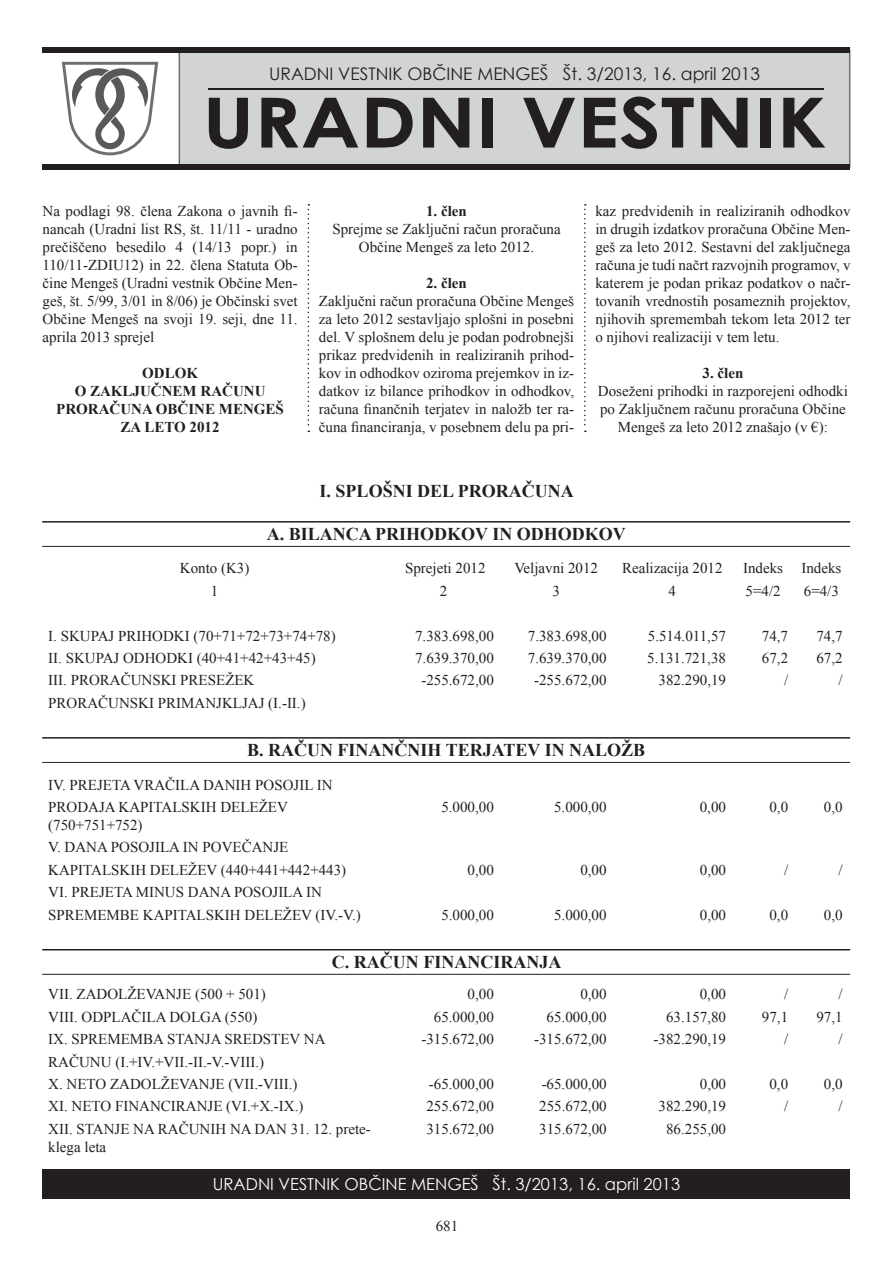
<style>
.page{position:relative;width:893px;height:1263px;background:#fff}
.page>*{position:absolute;margin:0;border:0;box-sizing:border-box;transform-origin:0 0}
.t1{font:700 69.3px "Century Gothic";color:#231f20;scale:1.16 1}
.t2{font:700 18px "Times New Roman";color:#231f20}
.t3{font:17.4px "Century Gothic";color:#231f20}
.t4{font:16.5px "Century Gothic";color:#fff}
.t5{font:15px/18px "Times New Roman";color:#231f20}
.t6{font:700 15px/18px "Times New Roman";color:#231f20;text-align:center}
</style>
<div class="page">
<hr style="left:42px;top:521px;width:808px;height:2px;background:#231f20">
<hr style="left:42px;top:546px;width:808px;height:1px;background:#231f20">
<hr style="left:42px;top:737px;width:808px;height:2px;background:#231f20">
<hr style="left:42px;top:762px;width:808px;height:1px;background:#231f20">
<hr style="left:42px;top:949px;width:808px;height:1px;background:#231f20">
<hr style="left:42px;top:974px;width:808px;height:1px;background:#231f20">
<svg style="left:308px;top:204px;width:1px;height:228px"></svg>
<svg style="left:584px;top:204px;width:2px;height:228px"></svg>
<div style="left:179px;top:50px;width:671px;height:117px;background:#d1d3d4"></div>
<hr style="left:208px;top:89px;width:615px;height:1px;background:#231f20">
<div style="left:43px;top:47px;width:807px;height:5px;background:#231f20"></div>
<div style="left:43px;top:165px;width:807px;height:5px;background:#231f20"></div>
<svg style="left:62px;top:62px;width:96px;height:93px"></svg>
<div style="left:43px;top:1169px;width:807px;height:30px;background:#231f20"></div>
<p class="t3" style="left:269px;top:62px;width:492px">URADNI VESTNIK OBČINE MENGEŠ Št. 3/2013, 16. april 2013</p>
<h1 class="t1" style="left:203px;top:70px;width:539px">URADNI VESTNIK</h1>
<p class="t5" style="left:43px;top:202px;width:257px;text-align:justify">Na podlagi 98. člena Zakona o javnih fi&shy;nancah (Uradni list RS, št. 11/11 - uradno prečiščeno besedilo 4 (14/13 popr.) in 110/11-ZDIU12) in 22. člena Statuta Ob&shy;čine Mengeš (Uradni vestnik Občine Men&shy;geš, št. 5/99, 3/01 in 8/06) je Občinski svet Občine Mengeš na svoji 19. seji, dne 11. aprila 2013 sprejel</p>
<p class="t6" style="left:56px;top:364px;width:229px">ODLOK<br>O ZAKLJUČNEM RAČUNU<br>PRORAČUNA OBČINE MENGEŠ<br>ZA LETO 2012</p>
<p class="t6" style="left:426px;top:202px;width:42px">1. člen</p>
<p class="t5" style="left:332px;top:220px;width:230px;text-align:center">Sprejme se Zaključni račun proračuna<br>Občine Mengeš za leto 2012.</p>
<p class="t6" style="left:426px;top:274px;width:42px">2. člen</p>
<p class="t5" style="left:319px;top:292px;width:257px;text-align:justify">Zaključni račun proračuna Občine Mengeš za leto 2012 sestavljajo splošni in posebni del. V splošnem delu je podan podrobnejši prikaz predvidenih in realiziranih prihod&shy;kov in odhodkov oziroma prejemkov in iz&shy;datkov iz bilance prihodkov in odhodkov, računa finančnih terjatev in naložb ter ra&shy;čuna financiranja, v posebnem delu pa pri-</p>
<p class="t2" style="left:320px;top:479px;width:256px">I. SPLOŠNI DEL PRORAČUNA</p>
<p class="t5" style="left:595px;top:202px;width:257px;text-align:justify">kaz predvidenih in realiziranih odhodkov in drugih izdatkov proračuna Občine Men&shy;geš za leto 2012. Sestavni del zaključnega računa je tudi načrt razvojnih programov, v katerem je podan prikaz podatkov o načr&shy;tovanih vrednostih posameznih projektov, njihovih spremembah tekom leta 2012 ter o njihovi realizaciji v tem letu.</p>
<p class="t6" style="left:702px;top:364px;width:42px">3. člen</p>
<p class="t5" style="left:598px;top:382px;width:251px;text-align:center">Doseženi prihodki in razporejeni odhodki po Zaključnem računu proračuna Občine<br>Mengeš za leto 2012 znašajo (v €):</p>
<p class="t2" style="left:267px;top:522px;width:361px">A. BILANCA PRIHODKOV IN ODHODKOV</p>
<p class="t5" style="left:180px;top:559px;width:71px">Konto (K3)</p>
<p class="t5" style="left:405px;top:559px;width:82px">Sprejeti 2012</p>
<p class="t5" style="left:514px;top:559px;width:85px">Veljavni 2012</p>
<p class="t5" style="left:622px;top:559px;width:102px">Realizacija 2012</p>
<p class="t5" style="left:743px;top:559px;width:100px">Indeks Indeks</p>
<p class="t5" style="left:211px;top:582px;width:9px">1</p>
<p class="t5" style="left:440px;top:582px;width:9px">2</p>
<p class="t5" style="left:552px;top:582px;width:9px">3</p>
<p class="t5" style="left:669px;top:582px;width:9px">4</p>
<p class="t5" style="left:745px;top:582px;width:37px">5=4/2</p>
<p class="t5" style="left:804px;top:582px;width:37px">6=4/3</p>
<p class="t5" style="left:48px;top:626px;width:289px">I. SKUPAJ PRIHODKI (70+71+72+73+74+78)</p>
<p class="t5" style="left:415px;top:626px;width:80px">7.383.698,00</p>
<p class="t5" style="left:528px;top:626px;width:80px">7.383.698,00</p>
<p class="t5" style="left:648px;top:626px;width:80px">5.514.011,57</p>
<p class="t5" style="left:762px;top:626px;width:28px">74,7</p>
<p class="t5" style="left:816px;top:626px;width:28px">74,7</p>
<p class="t5" style="left:48px;top:649px;width:269px">II. SKUPAJ ODHODKI (40+41+42+43+45)</p>
<p class="t5" style="left:415px;top:649px;width:80px">7.639.370,00</p>
<p class="t5" style="left:528px;top:649px;width:80px">7.639.370,00</p>
<p class="t5" style="left:647px;top:649px;width:80px">5.131.721,38</p>
<p class="t5" style="left:762px;top:649px;width:28px">67,2</p>
<p class="t5" style="left:816px;top:649px;width:28px">67,2</p>
<p class="t5" style="left:48px;top:671px;width:208px">III. PRORAČUNSKI PRESEŽEK</p>
<p class="t5" style="left:421px;top:671px;width:74px">-255.672,00</p>
<p class="t5" style="left:534px;top:671px;width:74px">-255.672,00</p>
<p class="t5" style="left:659px;top:671px;width:69px">382.290,19</p>
<p class="t5" style="left:784px;top:671px;width:6px">/</p>
<p class="t5" style="left:838px;top:671px;width:6px">/</p>
<p class="t5" style="left:48px;top:694px;width:259px">PRORAČUNSKI PRIMANJKLJAJ (I.-II.)</p>
<p class="t2" style="left:247px;top:738px;width:400px">B. RAČUN FINANČNIH TERJATEV IN NALOŽB</p>
<p class="t5" style="left:48px;top:773px;width:286px;line-height:22.4px">IV. PREJETA VRAČILA DANIH POSOJIL IN<br>PRODAJA KAPITALSKIH DELEŽEV</p>
<p class="t5" style="left:48px;top:816px;width:96px">(750+751+752)</p>
<p class="t5" style="left:441px;top:798px;width:54px">5.000,00</p>
<p class="t5" style="left:554px;top:798px;width:54px">5.000,00</p>
<p class="t5" style="left:700px;top:798px;width:28px">0,00</p>
<p class="t5" style="left:769px;top:798px;width:20px">0,0</p>
<p class="t5" style="left:824px;top:798px;width:20px">0,0</p>
<p class="t5" style="left:48px;top:836px;width:300px;line-height:22.4px">V. DANA POSOJILA IN POVEČANJE<br>KAPITALSKIH DELEŽEV (440+441+442+443)</p>
<p class="t5" style="left:48px;top:881px;width:314px;line-height:22.4px">VI. PREJETA MINUS DANA POSOJILA IN<br>SPREMEMBE KAPITALSKIH DELEŽEV (IV.-V.)</p>
<p class="t5" style="left:468px;top:860px;width:28px">0,00</p>
<p class="t5" style="left:580px;top:860px;width:28px">0,00</p>
<p class="t5" style="left:700px;top:860px;width:28px">0,00</p>
<p class="t5" style="left:784px;top:860px;width:6px">/</p>
<p class="t5" style="left:838px;top:860px;width:6px">/</p>
<p class="t5" style="left:441px;top:905px;width:54px">5.000,00</p>
<p class="t5" style="left:554px;top:905px;width:54px">5.000,00</p>
<p class="t5" style="left:700px;top:905px;width:28px">0,00</p>
<p class="t5" style="left:769px;top:905px;width:20px">0,0</p>
<p class="t5" style="left:824px;top:905px;width:20px">0,0</p>
<p class="t2" style="left:332px;top:949px;width:231px">C. RAČUN FINANCIRANJA</p>
<p class="t5" style="left:48px;top:985px;width:219px">VII. ZADOLŽEVANJE (500 + 501)</p>
<p class="t5" style="left:468px;top:985px;width:28px">0,00</p>
<p class="t5" style="left:580px;top:985px;width:28px">0,00</p>
<p class="t5" style="left:700px;top:985px;width:28px">0,00</p>
<p class="t5" style="left:784px;top:985px;width:6px">/</p>
<p class="t5" style="left:838px;top:985px;width:6px">/</p>
<p class="t5" style="left:48px;top:1007px;width:211px">VIII. ODPLAČILA DOLGA (550)</p>
<p class="t5" style="left:434px;top:1007px;width:61px">65.000,00</p>
<p class="t5" style="left:547px;top:1007px;width:61px">65.000,00</p>
<p class="t5" style="left:666px;top:1007px;width:61px">63.157,80</p>
<p class="t5" style="left:762px;top:1007px;width:28px">97,1</p>
<p class="t5" style="left:816px;top:1007px;width:28px">97,1</p>
<p class="t5" style="left:48px;top:1030px;width:279px">IX. SPREMEMBA STANJA SREDSTEV NA</p>
<p class="t5" style="left:421px;top:1030px;width:74px">-315.672,00</p>
<p class="t5" style="left:534px;top:1030px;width:74px">-315.672,00</p>
<p class="t5" style="left:654px;top:1030px;width:74px">-382.290,19</p>
<p class="t5" style="left:784px;top:1030px;width:6px">/</p>
<p class="t5" style="left:838px;top:1030px;width:6px">/</p>
<p class="t5" style="left:48px;top:1050px;width:251px;line-height:22.4px">RAČUNU (I.+IV.+VII.-II.-V.-VIII.)<br>X. NETO ZADOLŽEVANJE (VII.-VIII.)</p>
<p class="t5" style="left:429px;top:1075px;width:66px">-65.000,00</p>
<p class="t5" style="left:542px;top:1075px;width:66px">-65.000,00</p>
<p class="t5" style="left:700px;top:1075px;width:28px">0,00</p>
<p class="t5" style="left:769px;top:1075px;width:20px">0,0</p>
<p class="t5" style="left:824px;top:1075px;width:20px">0,0</p>
<p class="t5" style="left:48px;top:1097px;width:257px">XI. NETO FINANCIRANJE (VI.+X.-IX.)</p>
<p class="t5" style="left:426px;top:1097px;width:69px">255.672,00</p>
<p class="t5" style="left:539px;top:1097px;width:69px">255.672,00</p>
<p class="t5" style="left:659px;top:1097px;width:69px">382.290,19</p>
<p class="t5" style="left:784px;top:1097px;width:6px">/</p>
<p class="t5" style="left:839px;top:1097px;width:6px">/</p>
<p class="t5" style="left:48px;top:1119px;width:324px">XII. STANJE NA RAČUNIH NA DAN 31. 12. prete&shy;klega leta</p>
<p class="t5" style="left:426px;top:1119px;width:69px">315.672,00</p>
<p class="t5" style="left:539px;top:1119px;width:69px">315.672,00</p>
<p class="t5" style="left:666px;top:1119px;width:61px">86.255,00</p>
<p class="t4" style="left:213px;top:1172px;width:469px">URADNI VESTNIK OBČINE MENGEŠ Št. 3/2013, 16. april 2013</p>
<p class="t5" style="left:436px;top:1216px;width:24px">681</p>
</div>
